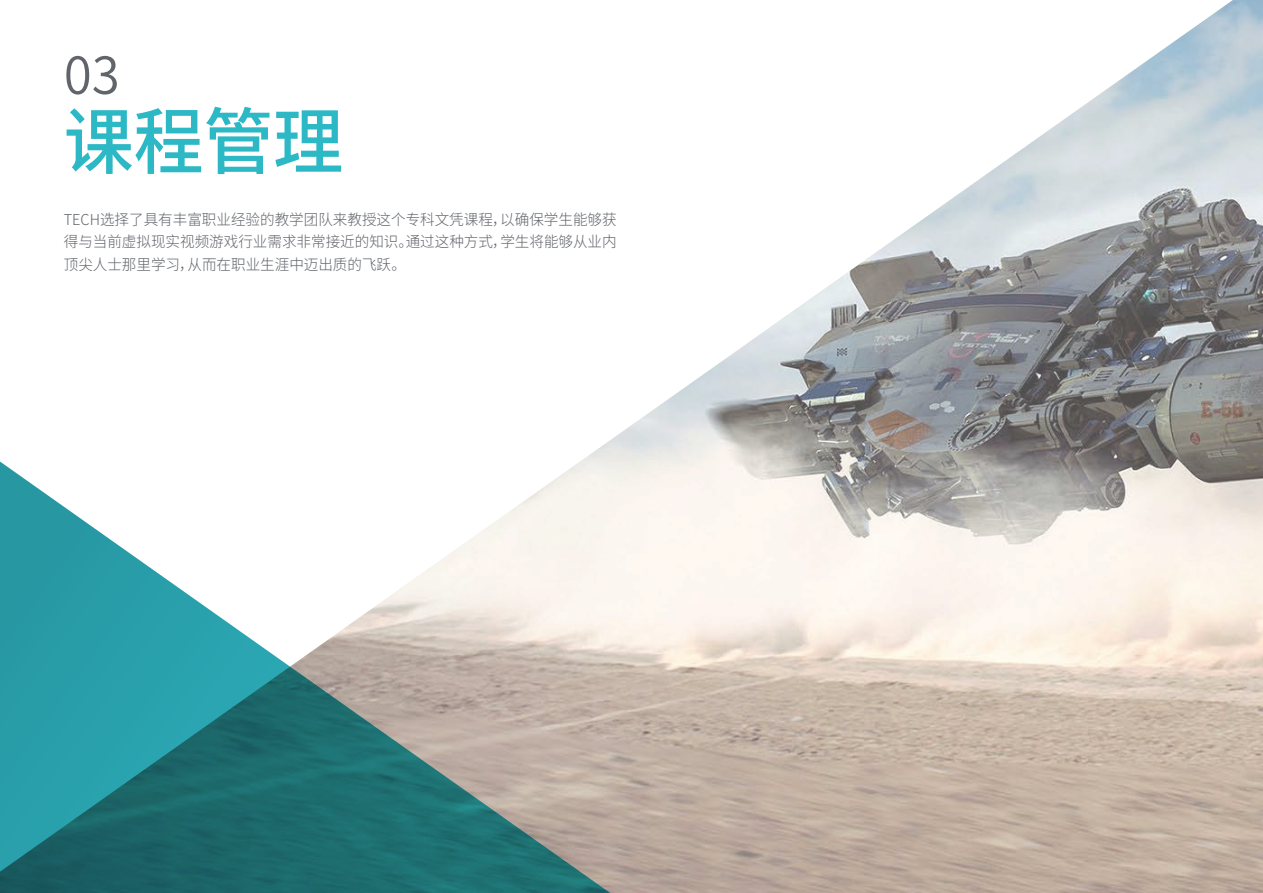
<style>
.page{position:relative;width:1263px;height:893px;background:#fff}
.page>*{position:absolute;margin:0;border:0;box-sizing:border-box;transform-origin:0 0}
.t1{font:500 72px "Source Han Sans CN";color:#2db8c5}
.t2{font:52.5px "Source Han Sans CN";color:#61646a}
.t3{font:300 15px/22.5px "Source Han Sans CN";color:#61646a;text-align:justify}
</style>
<div class="page">
<img style="left:602px;top:0;width:661px;height:893px">
<svg style="left:0;top:446px;width:640px;height:447px"></svg>
<h2 class="t2" style="left:64px;top:45px;width:57px">03</h2>
<h1 class="t1" style="left:64px;top:101px;width:281px">课程管理</h1>
<p class="t3" style="left:64px;top:208px;width:554px">TECH选择了具有丰富职业经验的教学团队来教授这个专科文凭课程，以确保学生能够获得与当前虚拟现实视频游戏行业需求非常接近的知识。通过这种方式，学生将能够从业内顶尖人士那里学习，从而在职业生涯中迈出质的飞跃。</p>
</div>
